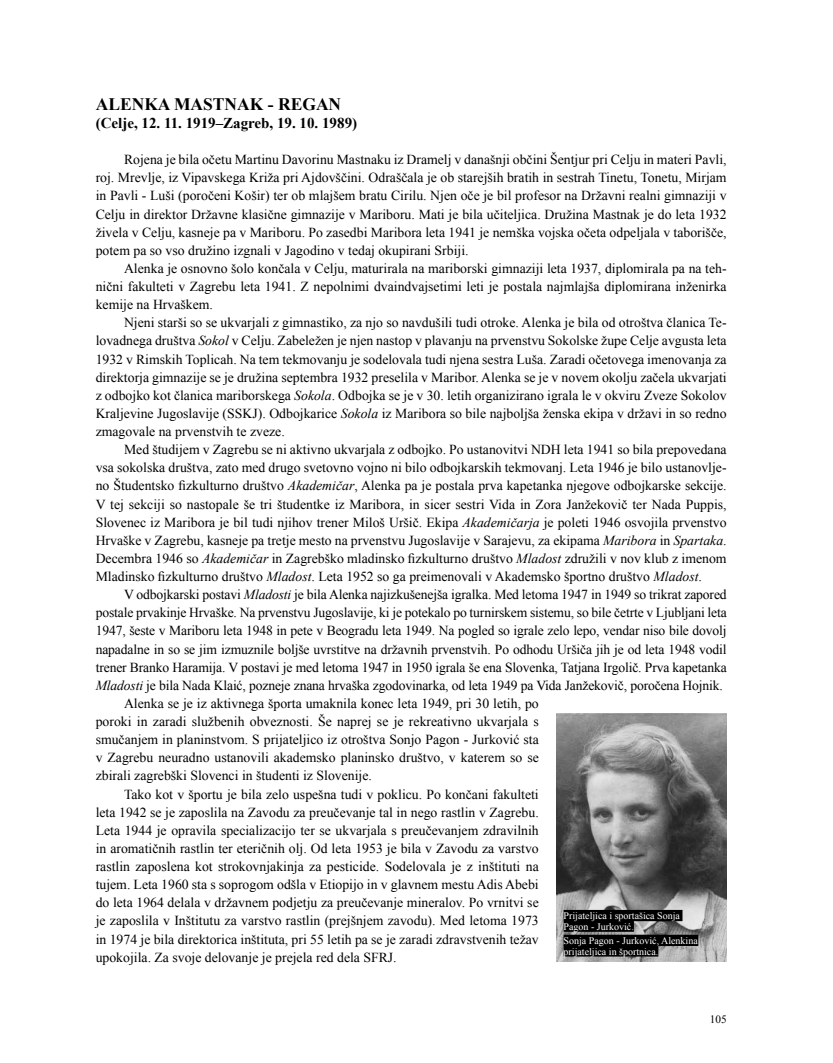
<style>
.page{position:relative;width:833px;height:1063px;background:#fff}
.page>*{position:absolute;margin:0;border:0;box-sizing:border-box;transform-origin:0 0}
.t1{font:700 17.5px "Times New Roman";color:#000}
.t2{font:700 15px "Times New Roman";color:#000}
.t3{font:13.75px/18.1px "Times New Roman";color:#000;text-align:justify}
.t4{font:11.25px "Times New Roman";color:#000}
.t5{font:10px/10.6px "Times New Roman";color:#fff}
.s1{font-style:italic}
</style>
<div class="page">
<img style="left:556px;top:714px;width:170px;height:248px">
<div style="left:563px;top:910px;width:119px;height:11px;background:#000"></div>
<div style="left:563px;top:921px;width:71px;height:11px;background:#000"></div>
<div style="left:563px;top:935px;width:135px;height:11px;background:#000"></div>
<div style="left:563px;top:945px;width:95px;height:12px;background:#000"></div>
<p class="t1" style="left:96px;top:92px;width:247px">ALENKA MASTNAK - REGAN</p>
<p class="t2" style="left:96px;top:113px;width:263px">(Celje, 12. 11. 1919–Zagreb, 19. 10. 1989)</p>
<p class="t3" style="left:96px;top:150px;width:632px;text-indent:28px">Rojena je bila očetu Martinu Davorinu Mastnaku iz Dramelj v današnji občini Šentjur pri Celju in materi Pavli, roj. Mrevlje, iz Vipavskega Križa pri Ajdovščini. Odraščala je ob starejših bratih in sestrah Tinetu, Tonetu, Mirjam in Pavli - Luši (poročeni Košir) ter ob mlajšem bratu Cirilu. Njen oče je bil profesor na Državni realni gimnaziji v Celju in direktor Državne klasične gimnazije v Mariboru. Mati je bila učiteljica. Družina Mastnak je do leta 1932 živela v Celju, kasneje pa v Mariboru. Po zasedbi Maribora leta 1941 je nemška vojska očeta odpeljala v taborišče, potem pa so vso družino izgnali v Jagodino v tedaj okupirani Srbiji.</p>
<p class="t3" style="left:96px;top:259px;width:632px;text-indent:28px">Alenka je osnovno šolo končala v Celju, maturirala na mariborski gimnaziji leta 1937, diplomirala pa na teh&shy;nični fakulteti v Zagrebu leta 1941. Z nepolnimi dvaindvajsetimi leti je postala najmlajša diplomirana inženirka kemije na Hrvaškem.</p>
<p class="t3" style="left:96px;top:313px;width:632px;text-indent:28px">Njeni starši so se ukvarjali z gimnastiko, za njo so navdušili tudi otroke. Alenka je bila od otroštva članica Te&shy;lovadnega društva <span class="s1">Sokol</span> v Celju. Zabeležen je njen nastop v plavanju na prvenstvu Sokolske župe Celje avgusta leta 1932 v Rimskih Toplicah. Na tem tekmovanju je sodelovala tudi njena sestra Luša. Zaradi očetovega imenovanja za direktorja gimnazije se je družina septembra 1932 preselila v Maribor. Alenka se je v novem okolju začela ukvarjati z odbojko kot članica mariborskega <span class="s1">Sokola</span>. Odbojka se je v 30. letih organizirano igrala le v okviru Zveze Sokolov Kraljevine Jugoslavije (SSKJ). Odbojkarice <span class="s1">Sokola</span> iz Maribora so bile najboljša ženska ekipa v državi in so redno zmagovale na prvenstvih te zveze.</p>
<p class="t3" style="left:96px;top:440px;width:632px;text-indent:28px">Med študijem v Zagrebu se ni aktivno ukvarjala z odbojko. Po ustanovitvi NDH leta 1941 so bila prepovedana vsa sokolska društva, zato med drugo svetovno vojno ni bilo odbojkarskih tekmovanj. Leta 1946 je bilo ustanovlje&shy;no Študentsko fizkulturno društvo <span class="s1">Akademičar</span>, Alenka pa je postala prva kapetanka njegove odbojkarske sekcije.<br>V tej sekciji so nastopale še tri študentke iz Maribora, in sicer sestri Vida in Zora Janžekovič ter Nada Puppis, Slovenec iz Maribora je bil tudi njihov trener Miloš Uršič. Ekipa <span class="s1">Akademičarja</span> je poleti 1946 osvojila prvenstvo Hrvaške v Zagrebu, kasneje pa tretje mesto na prvenstvu Jugoslavije v Sarajevu, za ekipama <span class="s1">Maribora</span> in <span class="s1">Spartaka</span>.<br>Decembra 1946 so <span class="s1">Akademičar</span> in Zagrebško mladinsko fizkulturno društvo <span class="s1">Mladost</span> združili v nov klub z imenom Mladinsko fizkulturno društvo <span class="s1">Mladost</span>. Leta 1952 so ga preimenovali v Akademsko športno društvo <span class="s1">Mladost</span>.</p>
<p class="t3" style="left:124px;top:585px;width:604px">V odbojkarski postavi <span class="s1">Mladosti</span> je bila Alenka najizkušenejša igralka. Med letoma 1947 in 1949 so trikrat zapored</p>
<p class="t3" style="left:96px;top:603px;width:632px">postale prvakinje Hrvaške. Na prvenstvu Jugoslavije, ki je potekalo po turnirskem sistemu, so bile četrte v Ljubljani leta</p>
<p class="t3" style="left:96px;top:622px;width:632px">1947, šeste v Mariboru leta 1948 in pete v Beogradu leta 1949. Na pogled so igrale zelo lepo, vendar niso bile dovolj</p>
<p class="t3" style="left:96px;top:640px;width:632px">napadalne in so se jim izmuznile boljše uvrstitve na državnih prvenstvih. Po odhodu Uršiča jih je od leta 1948 vodil</p>
<p class="t3" style="left:96px;top:658px;width:632px">trener Branko Haramija. V postavi je med letoma 1947 in 1950 igrala še ena Slovenka, Tatjana Irgolič. Prva kapetanka</p>
<p class="t3" style="left:96px;top:676px;width:628px"><span class="s1">Mladosti</span> je bila Nada Klaić, pozneje znana hrvaška zgodovinarka, od leta 1949 pa Vida Janžekovič, poročena Hojnik.</p>
<p class="t3" style="left:124px;top:694px;width:416px">Alenka se je iz aktivnega športa umaknila konec leta 1949, pri 30 letih, po</p>
<p class="t3" style="left:96px;top:712px;width:444px">poroki in zaradi službenih obveznosti. Še naprej se je rekreativno ukvarjala s</p>
<p class="t3" style="left:96px;top:730px;width:444px">smučanjem in planinstvom. S prijateljico iz otroštva Sonjo Pagon - Jurković sta</p>
<p class="t3" style="left:96px;top:748px;width:444px">v Zagrebu neuradno ustanovili akademsko planinsko društvo, v katerem so se</p>
<p class="t3" style="left:96px;top:767px;width:278px">zbirali zagrebški Slovenci in študenti iz Slovenije.</p>
<p class="t3" style="left:124px;top:785px;width:416px">Tako kot v športu je bila zelo uspešna tudi v poklicu. Po končani fakulteti</p>
<p class="t3" style="left:96px;top:803px;width:444px">leta 1942 se je zaposlila na Zavodu za preučevanje tal in nego rastlin v Zagrebu.</p>
<p class="t3" style="left:96px;top:821px;width:444px">Leta 1944 je opravila specializacijo ter se ukvarjala s preučevanjem zdravilnih</p>
<p class="t3" style="left:96px;top:839px;width:444px">in aromatičnih rastlin ter eteričnih olj. Od leta 1953 je bila v Zavodu za varstvo</p>
<p class="t3" style="left:96px;top:857px;width:444px">rastlin zaposlena kot strokovnjakinja za pesticide. Sodelovala je z inštituti na</p>
<p class="t3" style="left:96px;top:875px;width:444px">tujem. Leta 1960 sta s soprogom odšla v Etiopijo in v glavnem mestu Adis Abebi</p>
<p class="t3" style="left:96px;top:893px;width:444px">do leta 1964 delala v državnem podjetju za preučevanje mineralov. Po vrnitvi se</p>
<p class="t3" style="left:96px;top:912px;width:444px">je zaposlila v Inštitutu za varstvo rastlin (prejšnjem zavodu). Med letoma 1973</p>
<p class="t3" style="left:96px;top:930px;width:444px">in 1974 je bila direktorica inštituta, pri 55 letih pa se je zaradi zdravstvenih težav</p>
<p class="t3" style="left:96px;top:948px;width:302px">upokojila. Za svoje delovanje je prejela red dela SFRJ.</p>
<p class="t5" style="left:563px;top:910px;width:118px">Prijateljica i sportašica Sonja<br>Pagon - Jurković.</p>
<p class="t5" style="left:563px;top:935px;width:136px">Sonja Pagon - Jurković, Alenkina prijateljica in športnica.</p>
<p class="t4" style="left:710px;top:1011px;width:18px">105</p>
</div>
